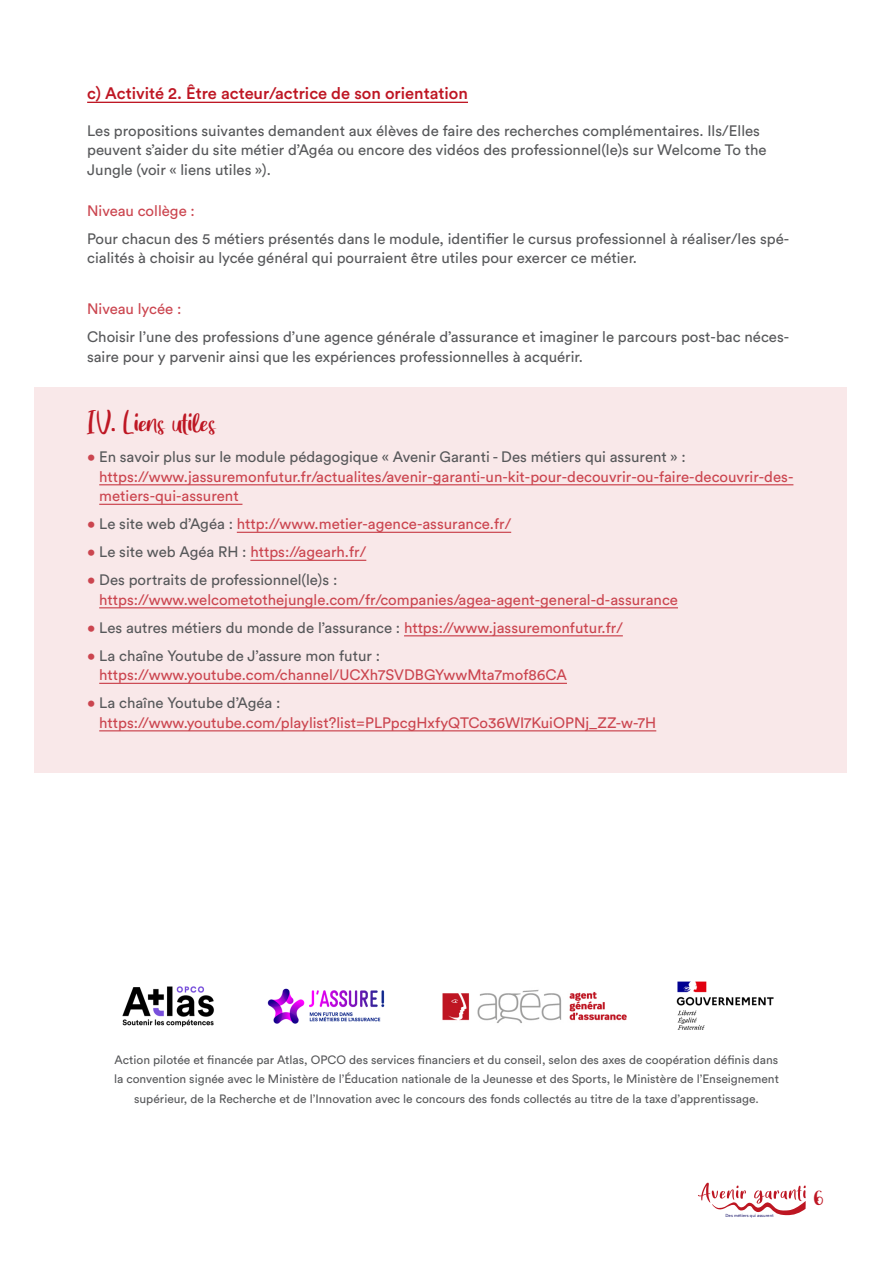
<style>
.page{position:relative;width:893px;height:1263px;background:#fff}
.page>*{position:absolute;margin:0;border:0;box-sizing:border-box;transform-origin:0 0}
.t1{font:18px "Great Wishes";color:#be1623}
.t2{font:500 16.5px "Circular Pro";color:#be1623}
.t3{font:16.5px "Great Wishes";color:#be1623}
.t4{font:15px/19.5px "Circular Pro";color:#cb454f}
.t5{font:15px/19.5px "Circular Pro";color:#57585a}
.t6{font:12px/19.5px "Circular Pro";color:#57585a;text-align:center}
.t7{font:4.35px "Circular Pro";color:#2e2b76}
.s1{color:#57585a}
.s2{color:#cb454f}
</style>
<div class="page">
<svg style="left:698px;top:1183px;width:108px;height:33px"></svg>
<div style="left:34px;top:387px;width:813px;height:385px;background:#f9e8e9"></div>
<hr style="left:87px;top:102px;width:381px;height:1px;background:#be1623">
<hr style="left:99px;top:484px;width:694px;height:1px;background:#cb454f">
<hr style="left:99px;top:504px;width:143px;height:1px;background:#cb454f">
<hr style="left:237px;top:532px;width:274px;height:1px;background:#cb454f">
<hr style="left:250px;top:560px;width:116px;height:1px;background:#cb454f">
<hr style="left:99px;top:607px;width:579px;height:1px;background:#cb454f">
<hr style="left:404px;top:635px;width:219px;height:1px;background:#cb454f">
<hr style="left:99px;top:683px;width:468px;height:1px;background:#cb454f">
<hr style="left:99px;top:730px;width:557px;height:1px;background:#cb454f">
<img style="left:122px;top:986px;width:92px;height:41px">
<img style="left:267px;top:988px;width:118px;height:36px">
<img style="left:676px;top:981px;width:98px;height:49px">
<img style="left:442px;top:990px;width:185px;height:33px">
<p class="t2" style="left:87px;top:82px;width:382px">c) Activité 2. Être acteur/actrice de son orientation</p>
<p class="t5" style="left:87px;top:120px;width:681px">Les propositions suivantes demandent aux élèves de faire des recherches complémentaires. Ils/Elles peuvent s’aider du site métier d’Agéa ou encore des vidéos des professionnel(le)s sur Welcome To the<br>Jungle (voir « liens utiles »).</p>
<p class="t4" style="left:87px;top:200px;width:109px">Niveau collège :</p>
<p class="t5" style="left:87px;top:228px;width:704px">Pour chacun des 5 métiers présentés dans le module, identifier le cursus professionnel à réaliser/les spé&shy;cialités à choisir au lycée général qui pourraient être utiles pour exercer ce métier.</p>
<p class="t4" style="left:87px;top:299px;width:96px">Niveau lycée :</p>
<p class="t5" style="left:87px;top:327px;width:704px">Choisir l’une des professions d’une agence générale d’assurance et imaginer le parcours post-bac néces&shy;saire pour y parvenir ainsi que les expériences professionnelles à acquérir.</p>
<p class="t1" style="left:87px;top:418px;width:130px">IV. Liens utiles</p>
<p class="t4" style="left:99px;top:447px;width:696px;text-indent:-12px">• <span class="s1">En savoir plus sur le module pédagogique « Avenir Garanti - Des métiers qui assurent » : </span>https://www.jassuremonfutur.fr/actualites/avenir-garanti-un-kit-pour-decouvrir-ou-faire-decouvrir-des&shy;metiers-qui-assurent</p>
<p class="t4" style="left:87px;top:514px;width:426px">• <span class="s1">Le site web d’Agéa :</span> http://www.metier-agence-assurance.fr/</p>
<p class="t4" style="left:87px;top:542px;width:281px">• <span class="s1">Le site web Agéa RH :</span> https://agearh.fr/</p>
<p class="t4" style="left:99px;top:570px;width:580px;text-indent:-12px">• <span class="s1">Des portraits de professionnel(le)s : </span>https://www.welcometothejungle.com/fr/companies/agea-agent-general-d-assurance</p>
<p class="t5" style="left:87px;top:617px;width:537px"><span class="s2">•</span> Les autres métiers du monde de l’assurance : <span class="s2">https://www.jassuremonfutur.fr/</span></p>
<p class="t4" style="left:99px;top:645px;width:469px;text-indent:-12px">• <span class="s1">La chaîne Youtube de J’assure mon futur : </span>https://www.youtube.com/channel/UCXh7SVDBGYwwMta7mof86CA</p>
<p class="t4" style="left:99px;top:693px;width:559px;text-indent:-12px">• <span class="s1">La chaîne Youtube d’Agéa : </span>https://www.youtube.com/playlist?list=PLPpcgHxfyQTCo36WI7KuiOPNj_ZZ-w-7H</p>
<p class="t6" style="left:114px;top:1049px;width:666px">Action pilotée et financée par Atlas, OPCO des services financiers et du conseil, selon des axes de coopération définis dans la convention signée avec le Ministère de l’Éducation nationale de la Jeunesse et des Sports, le Ministère de l’Enseignement supérieur, de la Recherche et de l’Innovation avec le concours des fonds collectés au titre de la taxe d’apprentissage.</p>
<p class="t7" style="left:725px;top:1213px;width:50px">Des métiers qui assurent</p>
<p class="t3" style="left:814px;top:1189px;width:11px">6</p>
</div>
